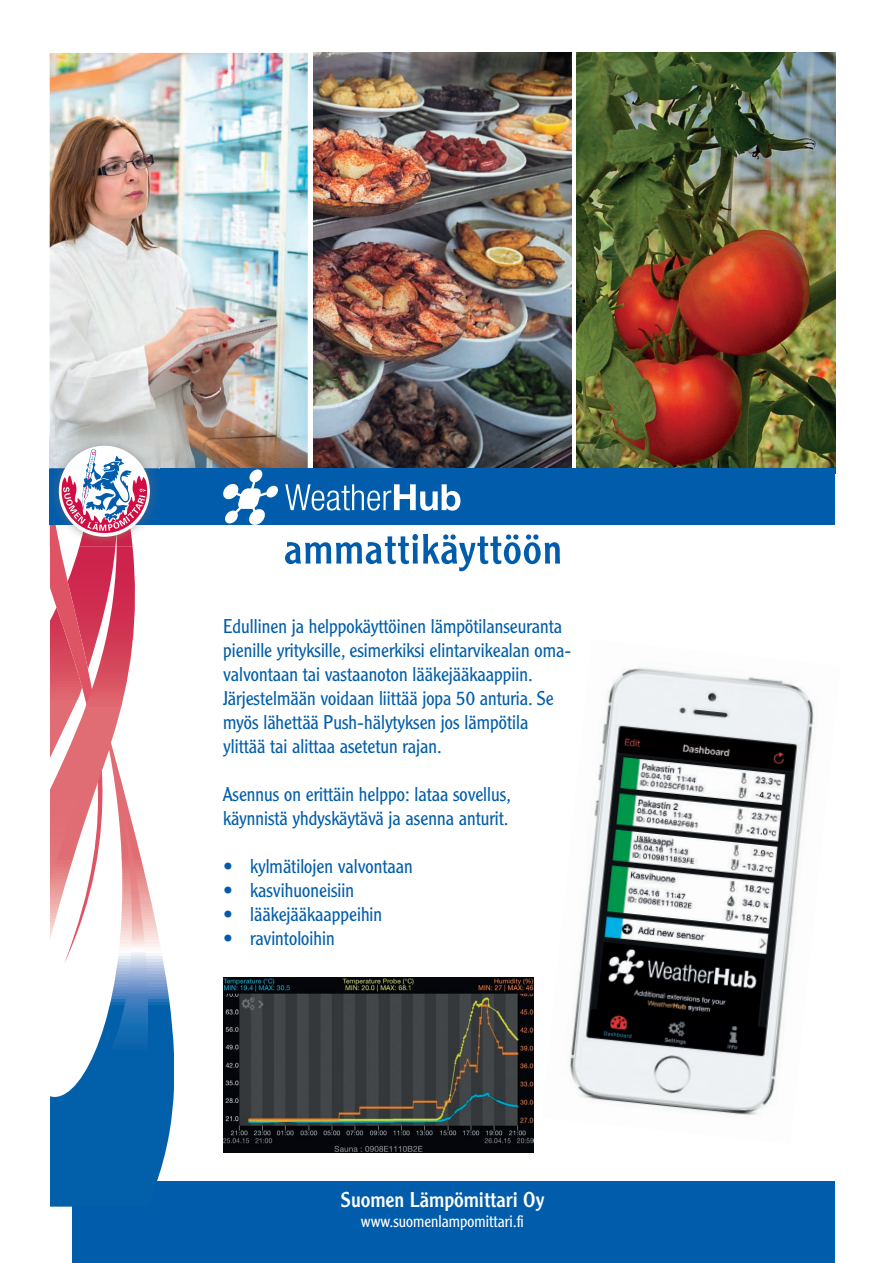
<style>
.page{position:relative;width:893px;height:1263px;background:#fff}
.page>*{position:absolute;margin:0;border:0;box-sizing:border-box;transform-origin:0 0}
.t1{font:21px "Clearface Gothic LT Std";color:#fff}
.t2{font:300 19.5px/24px "Clearface Gothic LT Std";color:#015dab}
.t3{font:300 16.5px "Clearface Gothic LT Std";color:#fff}
</style>
<div class="page">
<div style="left:72px;top:1181px;width:762px;height:82px;background:#015dab"></div>
<svg style="left:50px;top:546px;width:85px;height:660px"></svg>
<svg style="left:50px;top:729px;width:124px;height:475px"></svg>
<img style="left:577px;top:53px;width:258px;height:415px">
<img style="left:50px;top:53px;width:258px;height:415px">
<img style="left:313px;top:53px;width:258px;height:415px">
<img style="left:223px;top:978px;width:310px;height:174px">
<img style="left:570px;top:667px;width:244px;height:397px">
<img style="left:569px;top:1064px;width:208px;height:51px">
<div style="left:49px;top:468px;width:786px;height:57px;background:#015dab"></div>
<svg style="left:285px;top:484px;width:175px;height:27px"></svg>
<svg style="left:223px;top:469px;width:55px;height:56px"></svg>
<img style="left:79px;top:533px;width:54px;height:13px">
<img style="left:50px;top:525px;width:10px;height:21px">
<img style="left:49px;top:525px;width:1px;height:21px">
<img style="left:49px;top:436px;width:110px;height:84px">
<svg style="left:59px;top:446px;width:91px;height:91px"></svg>
<svg style="left:60px;top:449px;width:87px;height:84px"></svg>
<svg style="left:285px;top:534px;width:275px;height:37px"></svg>
<p class="t2" style="left:223px;top:614px;width:350px">Edullinen ja helppokäyttöinen lämpötilanseuranta pienille yrityksille, esimerkiksi elintarvikealan oma&shy;valvontaan tai vastaanoton lääkejääkaappiin.<br>Järjestelmään voidaan liittää jopa 50 anturia. Se myös lähettää Push-hälytyksen jos lämpötila ylittää tai alittaa asetetun rajan.</p>
<p class="t2" style="left:223px;top:782px;width:289px">Asennus on erittäin helppo: lataa sovellus, käynnistä yhdyskäytävä ja asenna anturit.</p>
<p class="t2" style="left:223px;top:854px;width:191px">• kylmätilojen valvontaan</p>
<p class="t2" style="left:223px;top:878px;width:132px">• kasvihuoneisiin</p>
<p class="t2" style="left:223px;top:902px;width:161px">• lääkejääkaappeihin</p>
<p class="t2" style="left:223px;top:926px;width:113px">• ravintoloihin</p>
<p class="t1" style="left:341px;top:1186px;width:205px">Suomen Lämpömittari Oy</p>
<p class="t3" style="left:361px;top:1211px;width:164px">www.suomenlampomittari.fi</p>
</div>
